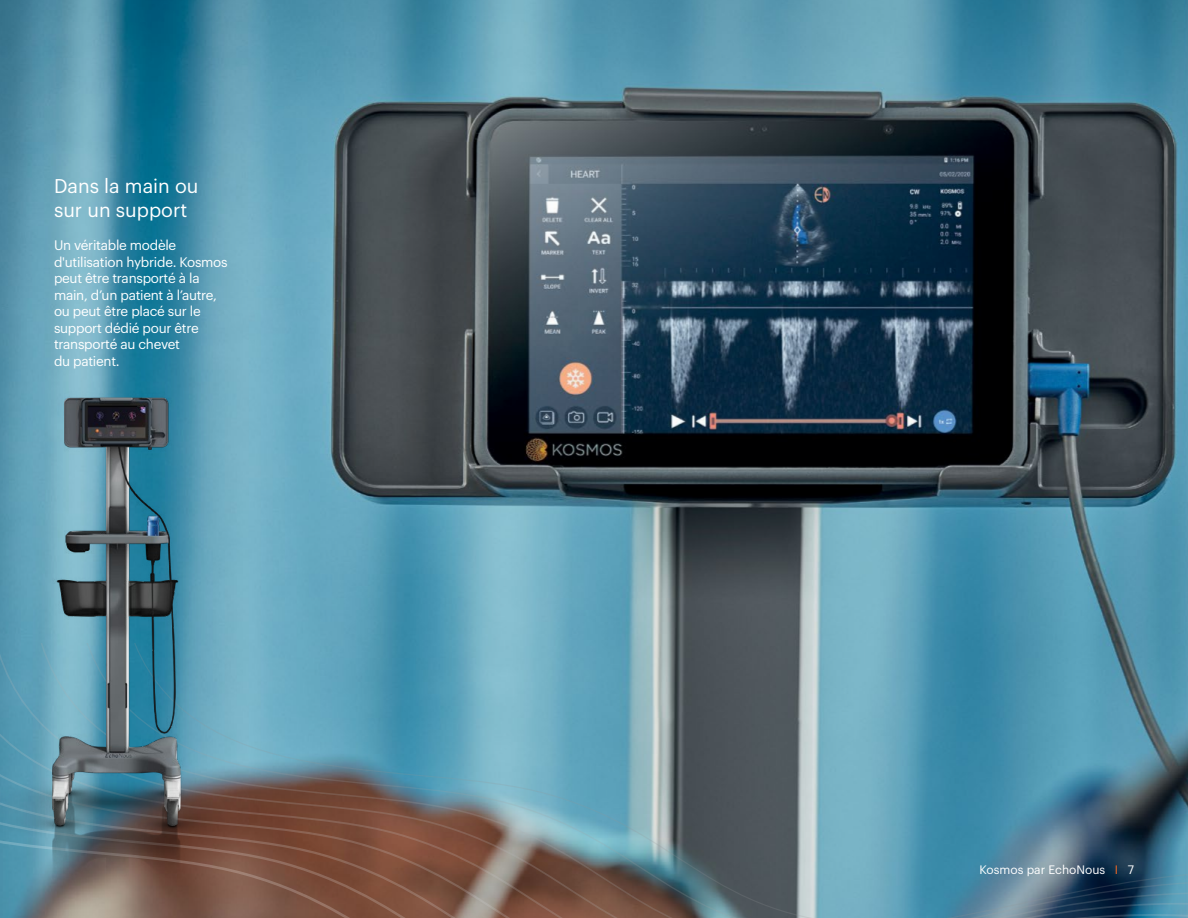
<style>
.page{position:relative;width:1188px;height:918px;background:#fff}
.page>*{position:absolute;margin:0;border:0;box-sizing:border-box;transform-origin:0 0}
.t1{font:19.5px/24px "Graphik";color:#fff}
.t2{font:13.5px/16.5px "Graphik";letter-spacing:-.02em;color:#fff}
.t3{font:12px "Graphik";color:#fff}
.s1{color:#f26722}
</style>
<div class="page">
<img style="left:0;top:0;width:1188px;height:643px">
<svg style="left:128px;top:643px;width:1060px;height:275px;background:#608694"></svg>
<img style="left:6px;top:314px;width:312px;height:602px">
<h1 class="t1" style="left:54px;top:172px;width:146px">Dans la main ou sur un support</h1>
<p class="t2" style="left:54px;top:236px;width:175px">Un véritable modèle d'utilisation hybride. Kosmos peut être transporté à la main, d’un patient à l’autre, ou peut être placé sur le support dédié pour être transporté au chevet<br>du patient.</p>
<p class="t3" style="left:980px;top:860px;width:156px">Kosmos par EchoNous <span class="s1">I</span> 7</p>
</div>
